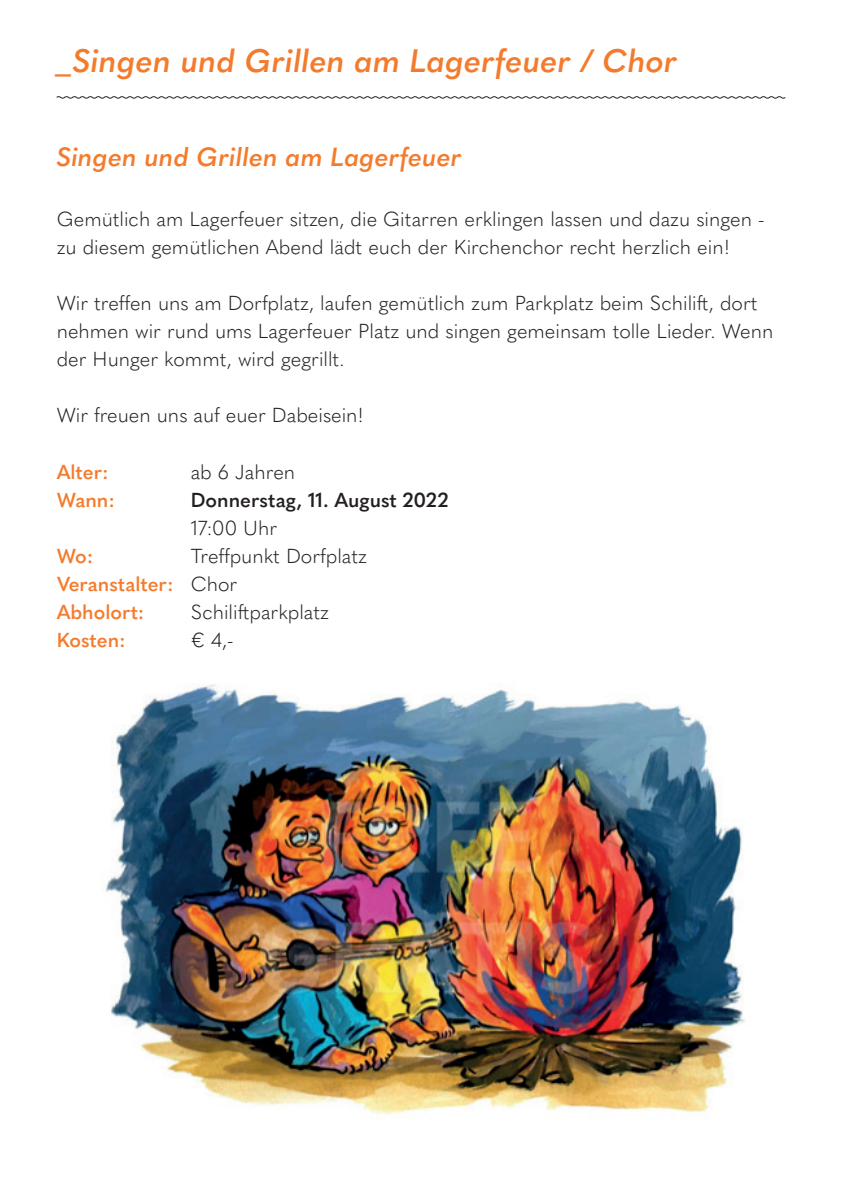
<style>
.page{position:relative;width:842px;height:1191px;background:#fff}
.page>*{position:absolute;margin:0;border:0;box-sizing:border-box;transform-origin:0 0}
.t1{font:italic 600 32px "Quasimoda";color:#f47b2c}
.t2{font:italic 600 26px "Quasimoda";color:#f47b2c}
.t3{font:300 20px/28px "Quasimoda";color:#231f20}
.t4{font:600 20px "Quasimoda";color:#231f20}
.t5{font:600 20px "Quasimoda";color:#f47b2c}
.s1{font-weight:600;color:#f47b2c}
</style>
<div class="page">
<svg style="left:56px;top:96px;width:730px;height:3px"></svg>
<img style="left:105px;top:684px;width:640px;height:431px">
<h1 class="t1" style="left:57px;top:36px;width:623px">_Singen und Grillen am Lagerfeuer / Chor</h1>
<h2 class="t2" style="left:57px;top:137px;width:407px">Singen und Grillen am Lagerfeuer</h2>
<p class="t3" style="left:57px;top:204px;width:709px">Gemütlich am Lagerfeuer sitzen, die Gitarren erklingen lassen und dazu singen - zu diesem gemütlichen Abend lädt euch der Kirchenchor recht herzlich ein!</p>
<p class="t3" style="left:57px;top:288px;width:718px">Wir treffen uns am Dorfplatz, laufen gemütlich zum Parkplatz beim Schilift, dort nehmen wir rund ums Lagerfeuer Platz und singen gemeinsam tolle Lieder. Wenn der Hunger kommt, wird gegrillt.</p>
<p class="t3" style="left:57px;top:400px;width:309px">Wir freuen uns auf euer Dabeisein!</p>
<p class="t5" style="left:57px;top:456px;width:54px">Alter:</p>
<p class="t3" style="left:191px;top:456px;width:106px">ab 6 Jahren</p>
<p class="t5" style="left:57px;top:484px;width:60px">Wann:</p>
<p class="t4" style="left:191px;top:484px;width:259px">Donnerstag, 11. August 2022</p>
<p class="t3" style="left:191px;top:512px;width:88px">17:00 Uhr</p>
<p class="t5" style="left:57px;top:540px;width:38px">Wo:</p>
<p class="t3" style="left:57px;top:540px;width:312px;text-indent:134px">Treffpunkt Dorfplatz<br><span class="s1">Veranstalter:</span> Chor<br><span class="s1">Abholort:</span></p>
<p class="t3" style="left:191px;top:596px;width:140px">Schiliftparkplatz</p>
<p class="t5" style="left:57px;top:624px;width:71px">Kosten:</p>
<p class="t3" style="left:191px;top:624px;width:44px">€ 4,-</p>
</div>
